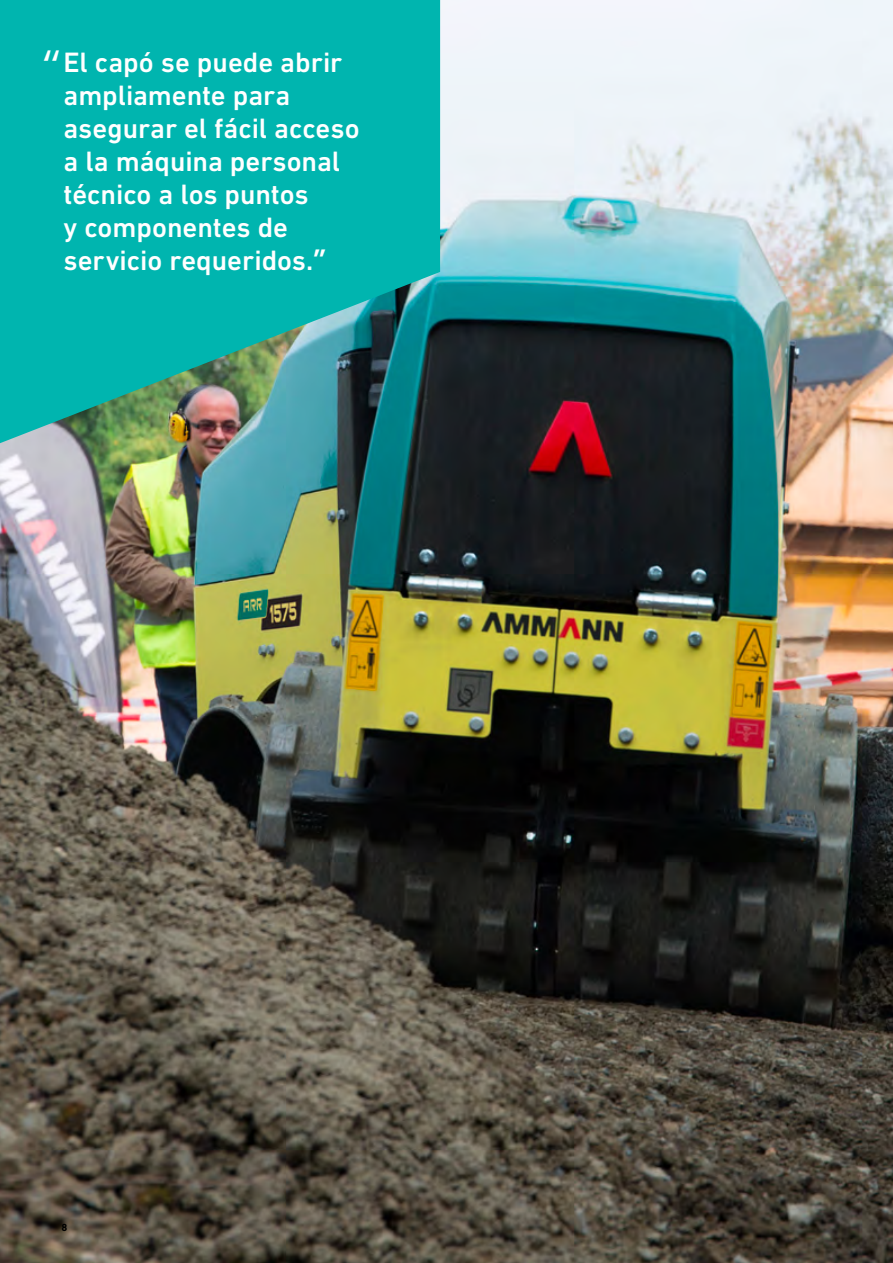
<style>
.page{position:relative;width:893px;height:1263px;background:#fff}
.page>*{position:absolute;margin:0;border:0;box-sizing:border-box;transform-origin:0 0}
.t1{font:48px "Frutiger Next LTW1 G";color:#fff}
.t2{font:500 28.5px/33px "DIN Next LT Pro";color:#fff}
.t3{font:700 10.5px "DIN Next LT Pro";color:#000}
.s1{font-family:"Frutiger Next LTW1 G";font-weight:700}
</style>
<div class="page">
<img style="left:0;top:0;width:893px;height:1263px">
<svg style="left:0;top:0;width:440px;height:443px;background:#0faaa4"></svg>
<h1 class="t1" style="left:42px;top:42px;width:23px">“</h1>
<p class="t2" style="left:64px;top:46px;width:298px">El capó se puede abrir ampliamente para asegurar el fácil acceso a la máquina personal técnico a los puntos<br>y componentes de servicio requeridos.<span class="s1">”</span></p>
<p class="t3" style="left:62px;top:1221px;width:7px">8</p>
</div>
